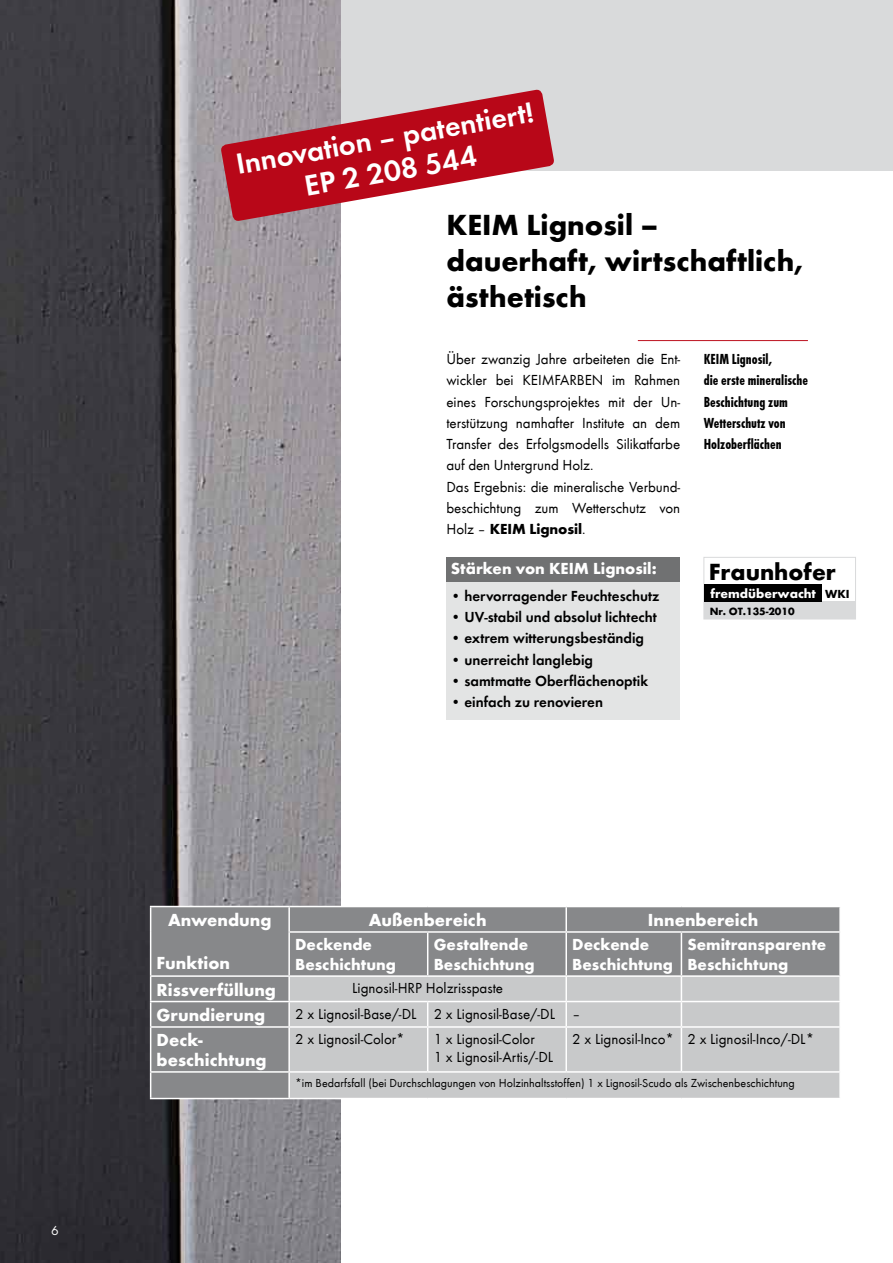
<style>
.page{position:relative;width:893px;height:1263px;background:#fff}
.page>*{position:absolute;margin:0;border:0;box-sizing:border-box;transform-origin:0 0}
.t1{font:600 30.15px/33.2px "Futura T";color:#fff;text-align:center}
.t2{font:700 30px/36px "Futura T";color:#000}
.t3{font:700 24.3px "Futura T";color:#000}
.t4{font:700 18px/19.5px "Futura T";color:#fff}
.t5{font:700 16.5px/19.8px "Futura T";color:#fff}
.t6{font:15px/21.3px "Futura T Boo";letter-spacing:-.005em;color:#000}
.t7{font:15px "Futura T Dem";color:#000}
.t8{font:15px/21.3px "Futura T Bol Con";color:#000}
.t9{font:700 15px "Futura T";letter-spacing:-.005em;color:#000}
.t10{font:13.5px "Futura T";color:#fff}
.t11{font:700 13.35px "Futura T";color:#fff}
.t12{font:700 12.15px "Futura T";color:#000}
.t13{font:12px "Futura T Boo";color:#000}
.t14{font:700 10.95px "Futura T";letter-spacing:-.005em;color:#000}
.s1{font-family:"Futura T Boo";font-weight:400}
</style>
<div class="page">
<div style="left:0;top:0;width:893px;height:170px;background:#d9dadb"></div>
<hr style="left:638px;top:340px;width:170px;height:1px;background:#bd1220">
<img style="left:0;top:0;width:340px;height:1263px">
<div style="left:446px;top:577px;width:234px;height:143px;background:#e3e4e4"></div>
<div style="left:446px;top:557px;width:234px;height:24px;background:#707172"></div>
<div style="left:704px;top:557px;width:152px;height:62px;border:1px solid #d9dadb"></div>
<div style="left:704px;top:601px;width:151px;height:18px;background:#d9dadb"></div>
<div style="left:704px;top:584px;width:118px;height:18px;background:#000"></div>
<svg style="left:220px;top:89px;width:335px;height:133px"></svg>
<svg style="left:150px;top:906px;width:690px;height:192px;background:#acadae"></svg>
<hr style="left:289px;top:1071px;width:139px;height:2px;background:#fff">
<hr style="left:288px;top:1073px;width:2px;height:25px;background:#fff">
<hr style="left:428px;top:1071px;width:138px;height:2px;background:#fff">
<hr style="left:566px;top:1071px;width:115px;height:2px;background:#fff">
<hr style="left:681px;top:1071px;width:160px;height:2px;background:#fff">
<hr style="left:839px;top:1073px;width:2px;height:25px;background:#fff">
<hr style="left:150px;top:1098px;width:139px;height:1px;background:#fff">
<hr style="left:289px;top:1098px;width:139px;height:1px;background:#fff">
<p class="t10" style="left:51px;top:1223px;width:9px">6</p>
<h1 class="t1" style="left:233px;top:147px;width:303px;rotate:-10deg">Innovation – patentiert!<br>EP 2 208 544</h1>
<h2 class="t2" style="left:446px;top:207px;width:358px">KEIM Lignosil – dauerhaft, wirtschaftlich, ästhetisch</h2>
<p class="t6" style="left:446px;top:349px;width:235px">Über zwanzig Jahre arbeiteten die Ent&shy;wickler bei KEIMFARBEN im Rahmen eines Forschungsprojektes mit der Un&shy;terstützung namhafter Institute an dem Transfer des Erfolgsmodells Silikatfarbe auf den Untergrund Holz.<br>Das Ergebnis: die mineralische Verbund&shy;beschichtung zum Wetterschutz von</p>
<p class="t9" style="left:446px;top:520px;width:140px"><span class="s1">Holz –</span> KEIM Lignosil<span class="s1">.</span></p>
<p class="t5" style="left:451px;top:558px;width:207px">Stärken von KEIM Lignosil:</p>
<p class="t7" style="left:451px;top:587px;width:210px">• hervorragender Feuchteschutz</p>
<p class="t7" style="left:451px;top:608px;width:208px">• UV-stabil und absolut lichtecht</p>
<p class="t7" style="left:451px;top:629px;width:195px">• extrem witterungsbeständig</p>
<p class="t7" style="left:451px;top:651px;width:144px">• unerreicht langlebig</p>
<p class="t7" style="left:451px;top:672px;width:199px">• samtmatte Oberflächenoptik</p>
<p class="t7" style="left:451px;top:693px;width:154px">• einfach zu renovieren</p>
<p class="t8" style="left:704px;top:349px;width:106px">KEIM Lignosil,<br>die erste mineralische<br>Beschichtung zum<br>Wetterschutz von<br>Holzoberflächen</p>
<h3 class="t3" style="left:709px;top:557px;width:129px">Fraunhofer</h3>
<p class="t12" style="left:825px;top:587px;width:26px">WKI</p>
<p class="t11" style="left:710px;top:585px;width:107px">fremdüberwacht</p>
<p class="t14" style="left:710px;top:604px;width:86px">Nr. OT.135-2010</p>
<p class="t4" style="left:168px;top:910px;width:105px">Anwendung</p>
<p class="t4" style="left:157px;top:953px;width:75px">Funktion</p>
<p class="t4" style="left:369px;top:910px;width:119px">Außenbereich</p>
<p class="t4" style="left:648px;top:910px;width:112px">Innenbereich</p>
<p class="t5" style="left:295px;top:935px;width:102px">Deckende<br>Beschichtung</p>
<p class="t5" style="left:434px;top:935px;width:102px">Gestaltende<br>Beschichtung</p>
<p class="t5" style="left:572px;top:935px;width:102px">Deckende<br>Beschichtung</p>
<p class="t5" style="left:687px;top:935px;width:140px">Semitransparente<br>Beschichtung</p>
<p class="t4" style="left:157px;top:980px;width:121px">Rissverfüllung</p>
<p class="t6" style="left:352px;top:978px;width:152px">Lignosil-HRP Holzrisspaste</p>
<p class="t4" style="left:157px;top:1005px;width:110px">Grundierung</p>
<p class="t6" style="left:295px;top:1003px;width:287px">2 x Lignosil-Base/-DL 2 x Lignosil-Base/-DL –</p>
<p class="t4" style="left:157px;top:1030px;width:112px">Deck&shy;beschichtung</p>
<p class="t6" style="left:295px;top:1029px;width:111px">2 x Lignosil-Color*</p>
<p class="t6" style="left:434px;top:1030px;width:121px;line-height:18px">1 x Lignosil-Color<br>1 x Lignosil-Artis/-DL</p>
<p class="t6" style="left:572px;top:1029px;width:243px">2 x Lignosil-Inco* 2 x Lignosil-Inco/-DL*</p>
<p class="t13" style="left:295px;top:1076px;width:501px">*im Bedarfsfall (bei Durchschlagungen von Holzinhaltsstoffen) 1 x Lignosil-Scudo als Zwischenbeschichtung</p>
</div>
